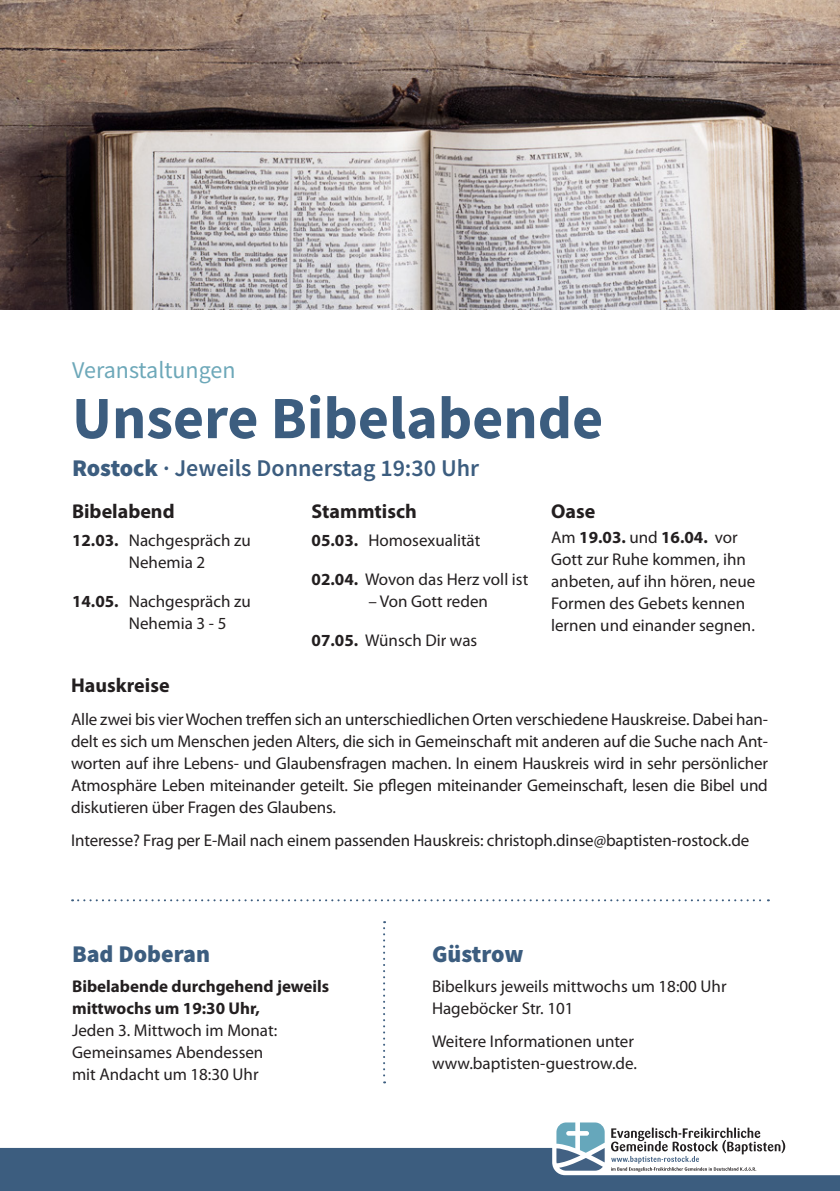
<style>
.page{position:relative;width:840px;height:1191px;background:#fff}
.page>*{position:absolute;margin:0;border:0;box-sizing:border-box;transform-origin:0 0}
.t1{font:700 60px "Source Sans Pro";color:#3c5d7f}
.t2{font:600 24px "Source Sans Pro";color:#3c5d7f}
.t3{font:900 24px "Source Sans Pro";color:#3c5d7f}
.t4{font:24px "Source Sans Pro";color:#6da8b9}
.t5{font:700 20px "Myriad Pro";color:#231f20}
.t6{font:17px/22px "Myriad Pro";color:#231f20}
.t7{font:700 17px/22px "Myriad Pro";color:#231f20}
.s1{font-weight:900}
.s2{font-weight:700}
</style>
<div class="page">
<svg style="left:72px;top:899px;width:696px;height:2px"></svg>
<img style="left:0;top:0;width:839px;height:309px">
<div style="left:0;top:1147px;width:839px;height:44px;background:#3c5d7f"></div>
<svg style="left:552px;top:1122px;width:287px;height:53px"></svg>
<svg style="left:383px;top:921px;width:2px;height:162px"></svg>
<h2 class="t4" style="left:72px;top:355px;width:165px">Veranstaltungen</h2>
<h1 class="t1" style="left:72px;top:377px;width:532px">Unsere Bibelabende</h1>
<h2 class="t2" style="left:72px;top:452px;width:408px"><span class="s1">Rostock</span> · Jeweils Donnerstag 19:30 Uhr</h2>
<p class="t5" style="left:72px;top:498px;width:104px">Bibelabend</p>
<p class="t6" style="left:129px;top:529px;width:123px;text-indent:-57px"><span class="s2">12.03.</span> Nachgespräch zu<br>Nehemia 2</p>
<p class="t6" style="left:129px;top:590px;width:123px;text-indent:-57px"><span class="s2">14.05.</span> Nachgespräch zu<br>Nehemia 3 - 5</p>
<p class="t5" style="left:311px;top:498px;width:107px">Stammtisch</p>
<p class="t6" style="left:311px;top:529px;width:170px"><span class="s2">05.03.</span> Homosexualität</p>
<p class="t6" style="left:311px;top:568px;width:218px"><span class="s2">02.04.</span> Wovon das Herz voll ist</p>
<p class="t6" style="left:368px;top:590px;width:121px">– Von Gott reden</p>
<p class="t6" style="left:311px;top:629px;width:167px"><span class="s2">07.05.</span> Wünsch Dir was</p>
<p class="t5" style="left:550px;top:498px;width:46px">Oase</p>
<p class="t6" style="left:550px;top:526px;width:206px">Am <span class="s2">19.03.</span> und <span class="s2">16.04.</span> vor<br>Gott zur Ruhe kommen, ihn anbeten, auf ihn hören, neue<br>Formen des Gebets kennen lernen und einander segnen.</p>
<p class="t5" style="left:71px;top:672px;width:100px">Hauskreise</p>
<p class="t6" style="left:71px;top:708px;width:698px;text-align:justify">Alle zwei bis vier Wochen treffen sich an unterschiedlichen Orten verschiedene Hauskreise. Dabei han&shy;delt es sich um Menschen jeden Alters, die sich in Gemeinschaft mit anderen auf die Suche nach Ant&shy;worten auf ihre Lebens- und Glaubensfragen machen. In einem Hauskreis wird in sehr persönlicher Atmosphäre Leben miteinander geteilt. Sie pflegen miteinander Gemeinschaft, lesen die Bibel und diskutieren über Fragen des Glaubens.</p>
<p class="t6" style="left:71px;top:829px;width:679px">Interesse? Frag per E-Mail nach einem passenden Hauskreis: christoph.dinse@baptisten-rostock.de</p>
<h2 class="t3" style="left:72px;top:937px;width:139px">Bad Doberan</h2>
<p class="t7" style="left:72px;top:974px;width:259px">Bibelabende durchgehend jeweils mittwochs um 19:30 Uhr,</p>
<p class="t6" style="left:72px;top:1018px;width:206px">Jeden 3. Mittwoch im Monat:<br>Gemeinsames Abendessen mit Andacht um 18:30 Uhr</p>
<h2 class="t3" style="left:432px;top:937px;width:93px">Güstrow</h2>
<p class="t6" style="left:432px;top:974px;width:296px">Bibelkurs jeweils mittwochs um 18:00 Uhr<br>Hageböcker Str. 101</p>
<p class="t6" style="left:432px;top:1030px;width:206px">Weitere Informationen unter www.baptisten-guestrow.de.</p>
</div>
